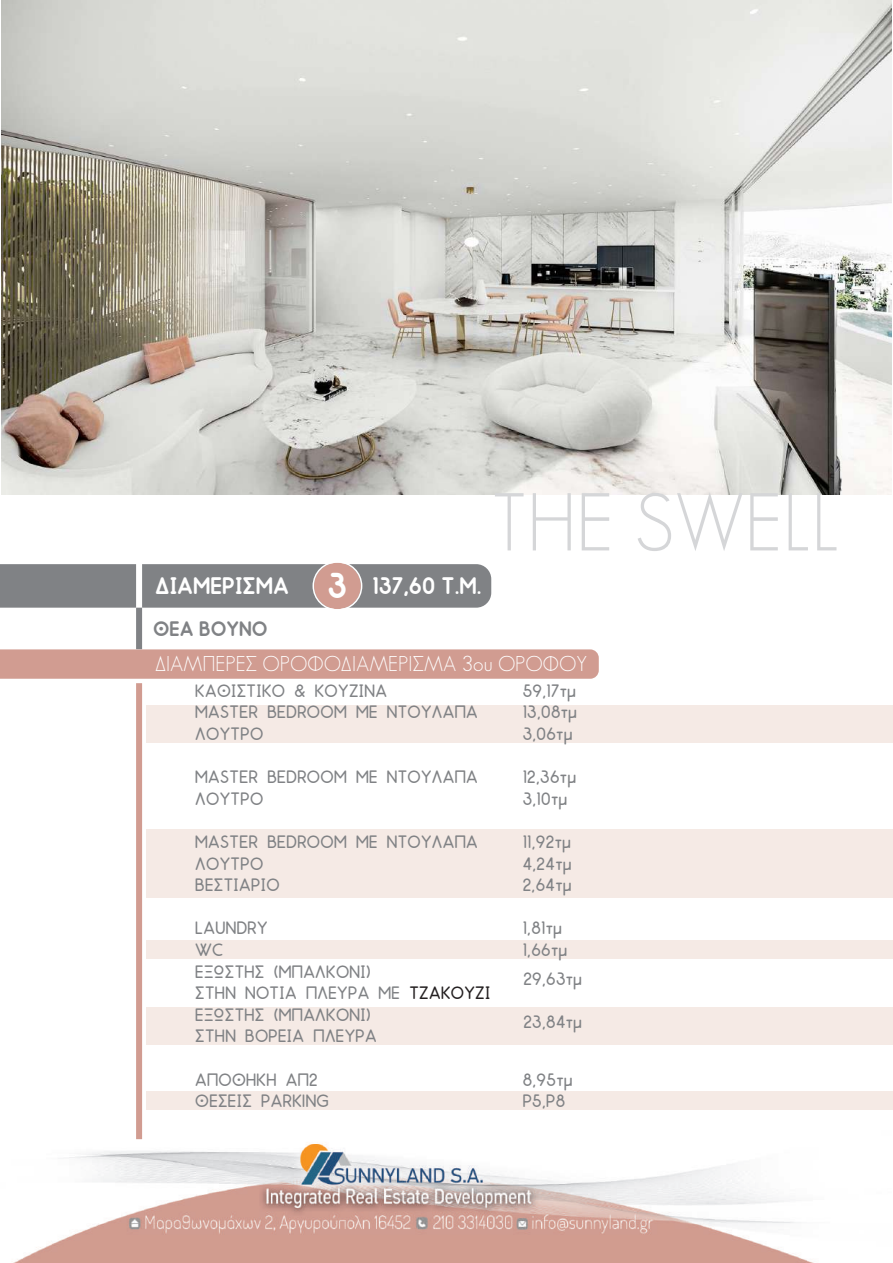
<style>
.page{position:relative;width:893px;height:1263px;background:#fff}
.page>*{position:absolute;margin:0;border:0;box-sizing:border-box;transform-origin:0 0}
.t1{font:300 80.25px "Aka Acid Geosans";color:#d5d6d8}
.t2{font:700 24px "Aka Acid Odin";color:#fff}
.t3{font:300 21px "Aka Acid Geosans";color:#fff}
.t4{font:700 21px "Aka Acid Odin";color:#808285}
.t5{font:18px/21.6px "Aka Acid Odin";color:#808285}
.s1{font-size:36px}
.s2{color:#231f20}
</style>
<div class="page">
<img style="left:13px;top:1121px;width:801px;height:142px">
<div style="left:0;top:649px;width:599px;height:30px;background:#d19c91"></div>
<div style="left:146px;top:705px;width:747px;height:37px;background:#f5eae5"></div>
<div style="left:146px;top:830px;width:747px;height:68px;background:#f5eae5"></div>
<div style="left:146px;top:941px;width:747px;height:18px;background:#f5eae5"></div>
<div style="left:146px;top:1007px;width:747px;height:37px;background:#f5eae5"></div>
<div style="left:146px;top:1092px;width:747px;height:18px;background:#f5eae5"></div>
<img style="left:1px;top:1px;width:891px;height:493px">
<svg style="left:0;top:562px;width:491px;height:49px;background:#949294"></svg>
<div style="left:136px;top:555px;width:6px;height:57px;background:#fff"></div>
<div style="left:136px;top:683px;width:6px;height:456px;background:#d19c91"></div>
<div style="left:136px;top:608px;width:6px;height:41px;background:#808285"></div>
<h2 class="t2" style="left:155px;top:578px;width:328px">ΔΙΑΜΕΡΙΣΜΑ <span class="s1">3</span> 137,60 Τ.Μ.</h2>
<p class="t4" style="left:153px;top:621px;width:116px">ΘΕΑ ΒΟΥΝΟ</p>
<h1 class="t1" style="left:491px;top:493px;width:350px">THE SWELL</h1>
<p class="t3" style="left:155px;top:656px;width:433px">ΔΙΑΜΠΕΡΕΣ ΟΡΟΦΟΔΙΑΜΕΡΙΣΜΑ 3ου ΟΡΟΦΟΥ</p>
<p class="t5" style="left:195px;top:679px;width:194px">ΚΑΘΙΣΤΙΚΟ &amp; ΚΟΥΖΙΝΑ</p>
<p class="t5" style="left:522px;top:679px;width:55px">59,17τμ</p>
<p class="t5" style="left:195px;top:701px;width:284px">MASTER BEDROOM ΜΕ ΝΤΟΥΛΑΠΑ</p>
<p class="t5" style="left:522px;top:701px;width:56px">13,08τμ</p>
<p class="t5" style="left:195px;top:723px;width:70px">ΛΟΥΤΡΟ</p>
<p class="t5" style="left:522px;top:723px;width:52px">3,06τμ</p>
<p class="t5" style="left:195px;top:766px;width:284px">MASTER BEDROOM ΜΕ ΝΤΟΥΛΑΠΑ</p>
<p class="t5" style="left:522px;top:766px;width:55px">12,36τμ</p>
<p class="t5" style="left:195px;top:787px;width:70px">ΛΟΥΤΡΟ</p>
<p class="t5" style="left:522px;top:787px;width:46px">3,10τμ</p>
<p class="t5" style="left:195px;top:831px;width:284px">MASTER BEDROOM ΜΕ ΝΤΟΥΛΑΠΑ</p>
<p class="t5" style="left:522px;top:831px;width:50px">11,92τμ</p>
<p class="t5" style="left:195px;top:852px;width:70px">ΛΟΥΤΡΟ</p>
<p class="t5" style="left:522px;top:852px;width:51px">4,24τμ</p>
<p class="t5" style="left:195px;top:874px;width:86px">ΒΕΣΤΙΑΡΙΟ</p>
<p class="t5" style="left:522px;top:874px;width:51px">2,64τμ</p>
<p class="t5" style="left:195px;top:917px;width:74px">LAUNDRY</p>
<p class="t5" style="left:522px;top:917px;width:41px">1,81τμ</p>
<p class="t5" style="left:195px;top:939px;width:30px">WC</p>
<p class="t5" style="left:522px;top:939px;width:46px">1,66τμ</p>
<p class="t5" style="left:195px;top:960px;width:297px">ΕΞΩΣΤΗΣ (ΜΠΑΛΚΟΝΙ)<br>ΣΤΗΝ ΝΟΤΙΑ ΠΛΕΥΡΑ ΜΕ <span class="s2">ΤΖΑΚΟΥΖΙ<br></span>ΕΞΩΣΤΗΣ (ΜΠΑΛΚΟΝΙ)<br>ΣΤΗΝ ΒΟΡΕΙΑ ΠΛΕΥΡΑ</p>
<p class="t5" style="left:195px;top:1068px;width:124px">ΑΠΟΘΗΚΗ ΑΠ2</p>
<p class="t5" style="left:522px;top:1068px;width:52px">8,95τμ</p>
<p class="t5" style="left:195px;top:1090px;width:135px">ΘΕΣΕΙΣ PARKING</p>
<p class="t5" style="left:522px;top:1090px;width:44px">P5,P8</p>
<p class="t5" style="left:523px;top:968px;width:61px">29,63τμ</p>
<p class="t5" style="left:523px;top:1011px;width:61px">23,84τμ</p>
</div>
